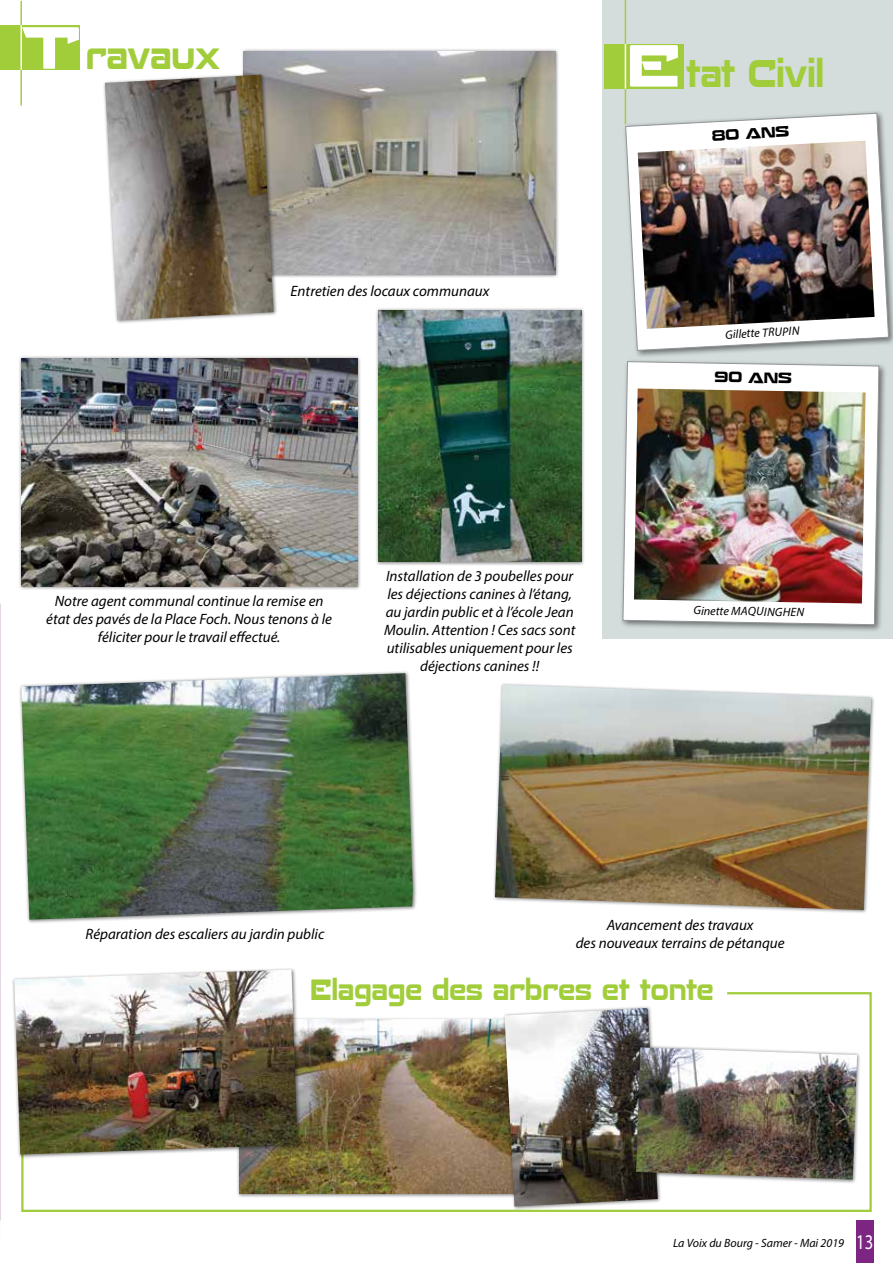
<style>
.page{position:relative;width:893px;height:1263px;background:#fff}
.page>*{position:absolute;margin:0;border:0;box-sizing:border-box;transform-origin:0 0}
.t1{font:700 37.5px "Recharge Rg";color:#a1cd3a;scale:.8 1}
.t2{font:700 28.5px "Recharge Rg";letter-spacing:.01em;color:#a1cd3a;scale:.8 1}
.t3{font:italic 15px/18px "Myriad Pro";color:#000;text-align:center}
.t4{font:700 14.55px "Recharge Rg";color:#000}
.t5{font:italic 12.15px "Myriad Pro";color:#000}
.t6{font:italic 12px "Myriad Pro";color:#000}
.s1{font-size:57px;color:#fff}
.s2{font-style:normal;font-size:21px;color:#fff}
</style>
<div class="page">
<div style="left:856px;top:1220px;width:18px;height:43px;background:#7c2582"></div>
<hr style="left:0;top:856px;width:1px;height:407px;background:#000;opacity:.75">
<div style="left:0;top:25px;width:80px;height:45px;background:#a1cd3a"></div>
<hr style="left:20px;top:1px;width:2px;height:104px;background:#a1cd3a">
<hr style="left:20px;top:25px;width:2px;height:45px;background:#fff">
<div style="left:376px;top:308px;width:210px;height:258px;background:#000;opacity:.5"></div>
<img style="left:378px;top:310px;width:203px;height:251px">
<div style="left:492px;top:682px;width:384px;height:232px;background:#000;opacity:.5"></div>
<img style="left:495px;top:685px;width:376px;height:225px">
<div style="left:19px;top:670px;width:398px;height:254px;background:#000;opacity:.5"></div>
<img style="left:21px;top:673px;width:392px;height:247px">
<div style="left:241px;top:48px;width:319px;height:230px;background:#000;opacity:.5"></div>
<img style="left:244px;top:51px;width:311px;height:223px">
<div style="left:102px;top:72px;width:176px;height:253px;background:#000;opacity:.5"></div>
<img style="left:105px;top:75px;width:169px;height:245px">
<div style="left:18px;top:355px;width:343px;height:235px;background:#000;opacity:.5"></div>
<img style="left:21px;top:358px;width:336px;height:228px">
<img style="left:21px;top:992px;width:851px;height:220px">
<div style="left:502px;top:1005px;width:160px;height:206px;background:#000;opacity:.5"></div>
<img style="left:504px;top:1008px;width:154px;height:198px">
<div style="left:11px;top:967px;width:291px;height:192px;background:#000;opacity:.5"></div>
<img style="left:14px;top:969px;width:284px;height:185px">
<div style="left:633px;top:1044px;width:228px;height:140px;background:#000;opacity:.5"></div>
<img style="left:636px;top:1047px;width:221px;height:132px">
<div style="left:602px;top:0;width:291px;height:639px;background:#d4dddc"></div>
<div style="left:604px;top:44px;width:80px;height:45px;background:#a1cd3a"></div>
<hr style="left:625px;top:0;width:1px;height:124px;background:#a1cd3a">
<hr style="left:625px;top:44px;width:1px;height:45px;background:#fff">
<div style="left:623px;top:110px;width:270px;height:249px;background:#000;opacity:.5"></div>
<svg style="left:625px;top:113px;width:264px;height:238px"></svg>
<img style="left:638px;top:141px;width:237px;height:188px">
<div style="left:620px;top:359px;width:267px;height:274px;background:#000;opacity:.5"></div>
<svg style="left:622px;top:361px;width:258px;height:264px;background:#edeeee"></svg>
<img style="left:634px;top:388px;width:232px;height:215px">
<h1 class="t1" style="left:22px;top:33px;width:249px"><span class="s1">T</span> ravaux</h1>
<p class="t3" style="left:291px;top:282px;width:200px">Entretien des locaux communaux</p>
<h1 class="t1" style="left:627px;top:51px;width:247px"><span class="s1">E</span> tat Civil</h1>
<p class="t4" style="left:711px;top:127px;width:79px;rotate:-3deg">80 ANS</p>
<p class="t5" style="left:725px;top:327px;width:65px;rotate:-3deg">Gillette Tr upin</p>
<p class="t4" style="left:715px;top:368px;width:46px;rotate:1deg">90 ans</p>
<p class="t3" style="left:46px;top:592px;width:287px">Notre agent communal continue la remise en état des pavés de la Place Foch. Nous tenons à le féliciter pour le travail effectué.</p>
<p class="t3" style="left:384px;top:567px;width:193px">Installation de 3 poubelles pour les déjections canines à l’étang, au jardin public et à l’école Jean<br>Moulin. Attention ! Ces sacs sont utilisables uniquement pour les déjections canines !!</p>
<p class="t5" style="left:694px;top:603px;width:105px;rotate:1deg">Ginette Maquing hen</p>
<p class="t3" style="left:86px;top:925px;width:240px">Réparation des escaliers au jardin public</p>
<p class="t3" style="left:576px;top:915px;width:210px">Avancement des travaux<br>des nouveaux terrains de pétanque</p>
<h2 class="t2" style="left:310px;top:972px;width:505px">Elagage des arbres et tonte</h2>
<p class="t6" style="left:673px;top:1235px;width:202px">La Voix du Bourg - Samer - Mai 2019 <span class="s2">13</span></p>
</div>
